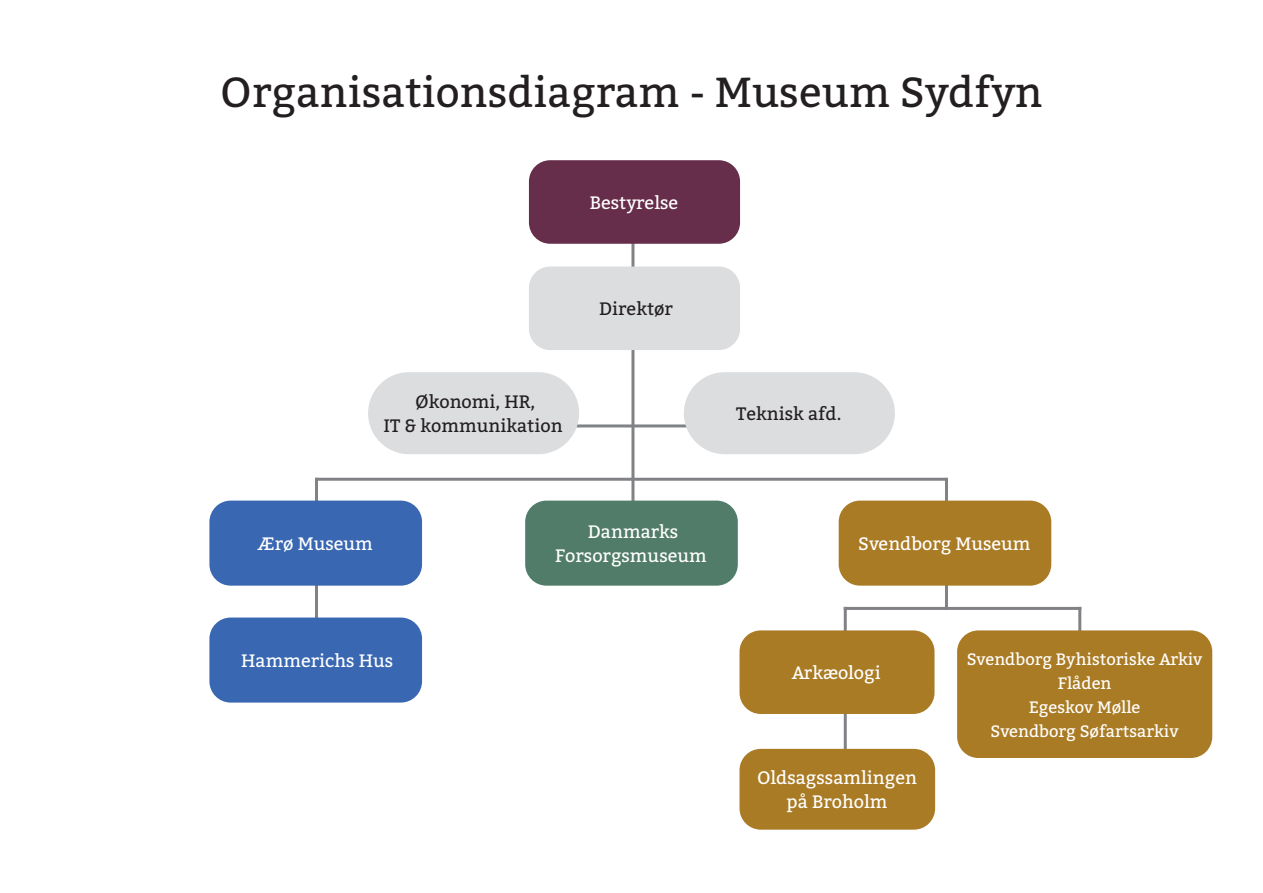
<style>
.page{position:relative;width:1263px;height:893px;background:#fff}
.page>*{position:absolute;margin:0;border:0;box-sizing:border-box;transform-origin:0 0}
.t1{font:42px "Bitter";color:#231f20}
.t2{font:18px/24px "Bitter";color:#fff;text-align:center}
.t3{font:18px/24px "Bitter";color:#231f20;text-align:center}
.t4{font:16.5px/24px "Bitter";color:#fff;text-align:center}
</style>
<div class="page">
<hr style="left:631px;top:183px;width:3px;height:367px;background:#808285">
<hr style="left:474px;top:424px;width:359px;height:3px;background:#808285">
<hr style="left:316px;top:478px;width:630px;height:3px;background:#808285">
<hr style="left:844px;top:607px;width:237px;height:3px;background:#808285">
<hr style="left:315px;top:478px;width:3px;height:186px;background:#808285">
<hr style="left:945px;top:478px;width:3px;height:132px;background:#808285">
<hr style="left:1078px;top:607px;width:3px;height:93px;background:#808285">
<hr style="left:844px;top:607px;width:3px;height:176px;background:#808285">
<div style="left:529px;top:160px;width:211px;height:84px;background:#672e4b;border-radius:21px"></div>
<div style="left:529px;top:266px;width:211px;height:84px;background:#dcdddf;border-radius:21px"></div>
<div style="left:368px;top:372px;width:211px;height:82px;background:#dcdddf;border-radius:41px"></div>
<div style="left:684px;top:372px;width:211px;height:82px;background:#dcdddf;border-radius:41px"></div>
<div style="left:525px;top:501px;width:213px;height:85px;background:#517c69;border-radius:21px"></div>
<div style="left:839px;top:501px;width:212px;height:85px;background:#aa7b25;border-radius:21px"></div>
<div style="left:739px;top:630px;width:195px;height:84px;background:#aa7b25;border-radius:21px"></div>
<div style="left:957px;top:630px;width:255px;height:128px;background:#aa7b25;border-radius:21px"></div>
<div style="left:739px;top:749px;width:196px;height:81px;background:#aa7b25;border-radius:21px"></div>
<div style="left:209px;top:501px;width:213px;height:85px;background:#3967b1;border-radius:21px"></div>
<div style="left:209px;top:617px;width:213px;height:86px;background:#3967b1;border-radius:21px"></div>
<h1 class="t1" style="left:220px;top:65px;width:824px">Organisationsdiagram - Museum Sydfyn</h1>
<p class="t2" style="left:590px;top:191px;width:90px">Bestyrelse</p>
<p class="t3" style="left:383px;top:390px;width:181px">Økonomi, HR,<br>IT &amp; kommunikation</p>
<p class="t3" style="left:599px;top:297px;width:75px">Direktør</p>
<p class="t3" style="left:736px;top:402px;width:107px">Teknisk afd.</p>
<p class="t2" style="left:257px;top:532px;width:117px">Ærø Museum</p>
<p class="t2" style="left:241px;top:649px;width:153px">Hammerichs Hus</p>
<p class="t2" style="left:555px;top:520px;width:153px">Danmarks<br>Forsorgsmuseum</p>
<p class="t2" style="left:858px;top:532px;width:174px">Svendborg Museum</p>
<p class="t2" style="left:792px;top:661px;width:90px">Arkæologi</p>
<p class="t2" style="left:757px;top:766px;width:161px">Oldsagssamlingen på Broholm</p>
<p class="t4" style="left:967px;top:647px;width:237px">Svendborg Byhistoriske Arkiv<br>Flåden<br>Egeskov Mølle<br>Svendborg Søfartsarkiv</p>
</div>
